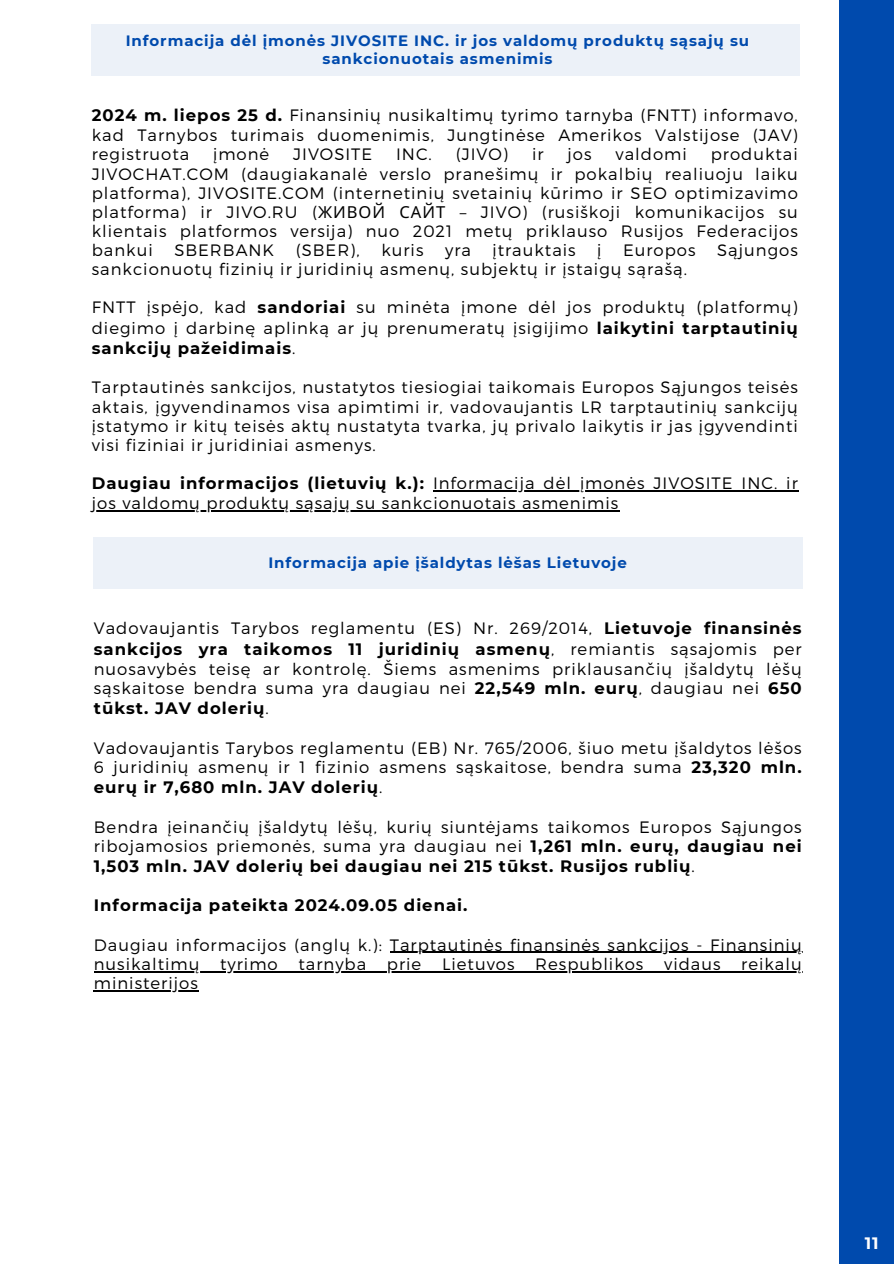
<style>
.page{position:relative;width:894px;height:1264px;background:#fff}
.page>*{position:absolute;margin:0;border:0;box-sizing:border-box;transform-origin:0 0}
.t1{font:300 16.5px/19.2px "Montserrat";letter-spacing:.06em;color:#000;text-align:justify}
.t2{font:700 16.5px "Montserrat";letter-spacing:.06em;color:#000}
.t3{font:700 16.5px "Montserrat";color:#fff}
.t4{font:700 15px/18px "Montserrat";letter-spacing:.06em;color:#004aad;text-align:center}
.s1{font-weight:700}
.s2{font-family:"Noto Sans";font-weight:400}
</style>
<div class="page">
<hr style="left:433px;top:490px;width:365px;height:1px;background:#000">
<hr style="left:92px;top:510px;width:527px;height:1px;background:#000">
<hr style="left:390px;top:951px;width:412px;height:2px;background:#000">
<hr style="left:94px;top:971px;width:708px;height:1px;background:#000">
<hr style="left:94px;top:990px;width:105px;height:1px;background:#000">
<div style="left:839px;top:0;width:54px;height:1263px;background:#004aad"></div>
<p class="t4" style="left:126px;top:32px;width:624px">Informacija dėl įmonės JIVOSITE INC. ir jos valdomų produktų sąsajų su sankcionuotais asmenimis</p>
<h1 class="t1" style="left:92px;top:104px;width:707px;line-height:19.6px"><span class="s1">2024 m. liepos 25 d.</span> Finansinių nusikaltimų tyrimo tarnyba (FNTT) informavo, kad Tarnybos turimais duomenimis, Jungtinėse Amerikos Valstijose (JAV) registruota</h1>
<h1 class="t1" style="left:92px;top:144px;width:707px;text-indent:618px">produktai JIVOCHAT.COM (daugiakanalė verslo pranešimų ir pokalbių realiuoju laiku platforma), JIVOSITE.COM (internetinių svetainių kūrimo ir SEO optimizavimo platforma) ir JIVO.RU (<span class="s2">ЖИВОЙ САЙТ</span> – JIVO) (rusiškoji komunikacijos su klientais platformos versija) nuo 2021 metų priklauso Rusijos Federacijos bankui</h1>
<h1 class="t1" style="left:213px;top:144px;width:58px">įmonė</h1>
<h1 class="t1" style="left:293px;top:144px;width:80px">JIVOSITE</h1>
<h1 class="t1" style="left:396px;top:144px;width:37px">INC.</h1>
<h1 class="t1" style="left:455px;top:144px;width:54px">(JIVO)</h1>
<h1 class="t1" style="left:532px;top:144px;width:13px">ir</h1>
<h1 class="t1" style="left:567px;top:144px;width:26px">jos</h1>
<h1 class="t1" style="left:615px;top:144px;width:73px">valdomi</h1>
<h1 class="t1" style="left:174px;top:240px;width:101px">SBERBANK</h1>
<h1 class="t1" style="left:296px;top:240px;width:65px">(SBER),</h1>
<h1 class="t1" style="left:381px;top:240px;width:44px">kuris</h1>
<h1 class="t1" style="left:445px;top:240px;width:27px">yra</h1>
<h1 class="t1" style="left:492px;top:240px;width:85px">įtrauktais</h1>
<h1 class="t1" style="left:597px;top:240px;width:6px">į</h1>
<h1 class="t1" style="left:623px;top:240px;width:74px">Europos</h1>
<h1 class="t1" style="left:717px;top:240px;width:82px">Sąjungos</h1>
<h1 class="t1" style="left:92px;top:259px;width:596px">sankcionuotų fizinių ir juridinių asmenų, subjektų ir įstaigų sąrašą.</h1>
<p class="t1" style="left:92px;top:296px;width:707px;line-height:20.2px">FNTT įspėjo, kad <span class="s1">sandoriai</span> su minėta įmone dėl jos produktų (platformų) diegimo į darbinę aplinką ar jų prenumeratų įsigijimo <span class="s1">laikytini tarptautinių sankcijų pažeidimais</span>.</p>
<p class="t1" style="left:92px;top:377px;width:707px">Tarptautinės sankcijos, nustatytos tiesiogiai taikomais Europos Sąjungos teisės aktais, įgyvendinamos visa apimtimi ir, vadovaujantis LR tarptautinių sankcijų įstatymo ir kitų teisės aktų nustatyta tvarka, jų privalo laikytis ir jas įgyvendinti visi fiziniai ir juridiniai asmenys.</p>
<p class="t2" style="left:92px;top:473px;width:333px">Daugiau informacijos (lietuvių k.):</p>
<p class="t1" style="left:433px;top:473px;width:366px">Informacija dėl įmonės JIVOSITE INC. ir</p>
<p class="t1" style="left:92px;top:493px;width:528px">jos valdomų produktų sąsajų su sankcionuotais asmenimis</p>
<h1 class="t4" style="left:268px;top:553px;width:360px">Informacija apie įšaldytas lėšas Lietuvoje</h1>
<p class="t1" style="left:94px;top:617px;width:709px;line-height:20px">Vadovaujantis Tarybos reglamentu (ES) Nr. 269/2014, <span class="s1">Lietuvoje finansinės sankcijos yra taikomos 11 juridinių asmenų</span>, remiantis sąsajomis per nuosavybės teisę ar kontrolę. Šiems asmenims priklausančių įšaldytų lėšų sąskaitose bendra suma yra daugiau nei <span class="s1">22,549 mln. eurų</span>, daugiau nei <span class="s1">650 tūkst. JAV dolerių</span>.</p>
<p class="t1" style="left:94px;top:737px;width:709px;line-height:19.6px">Vadovaujantis Tarybos reglamentu (EB) Nr. 765/2006, šiuo metu įšaldytos lėšos 6 juridinių asmenų ir 1 fizinio asmens sąskaitose, bendra suma <span class="s1">23,320 mln. eurų ir 7,680 mln. JAV dolerių</span>.</p>
<p class="t1" style="left:94px;top:816px;width:709px;line-height:19.6px">Bendra įeinančių įšaldytų lėšų, kurių siuntėjams taikomos Europos Sąjungos ribojamosios priemonės, suma yra daugiau nei <span class="s1">1,261 mln. eurų, daugiau nei 1,503 mln. JAV dolerių bei daugiau nei 215 tūkst. Rusijos rublių</span>.</p>
<h1 class="t2" style="left:94px;top:895px;width:375px">Informacija pateikta 2024.09.05 dienai.</h1>
<p class="t1" style="left:94px;top:934px;width:289px">Daugiau informacijos (anglų k.):</p>
<p class="t1" style="left:390px;top:934px;width:413px">Tarptautinės finansinės sankcijos - Finansinių</p>
<p class="t1" style="left:94px;top:953px;width:107px">nusikaltimų</p>
<p class="t1" style="left:220px;top:953px;width:59px">tyrimo</p>
<p class="t1" style="left:298px;top:953px;width:69px">tarnyba</p>
<p class="t1" style="left:387px;top:953px;width:36px">prie</p>
<p class="t1" style="left:442px;top:953px;width:74px">Lietuvos</p>
<p class="t1" style="left:535px;top:953px;width:110px">Respublikos</p>
<p class="t1" style="left:664px;top:953px;width:58px">vidaus</p>
<p class="t1" style="left:741px;top:953px;width:62px">reikalų</p>
<p class="t1" style="left:94px;top:972px;width:105px">ministerijos</p>
<p class="t3" style="left:864px;top:1233px;width:15px">11</p>
</div>
